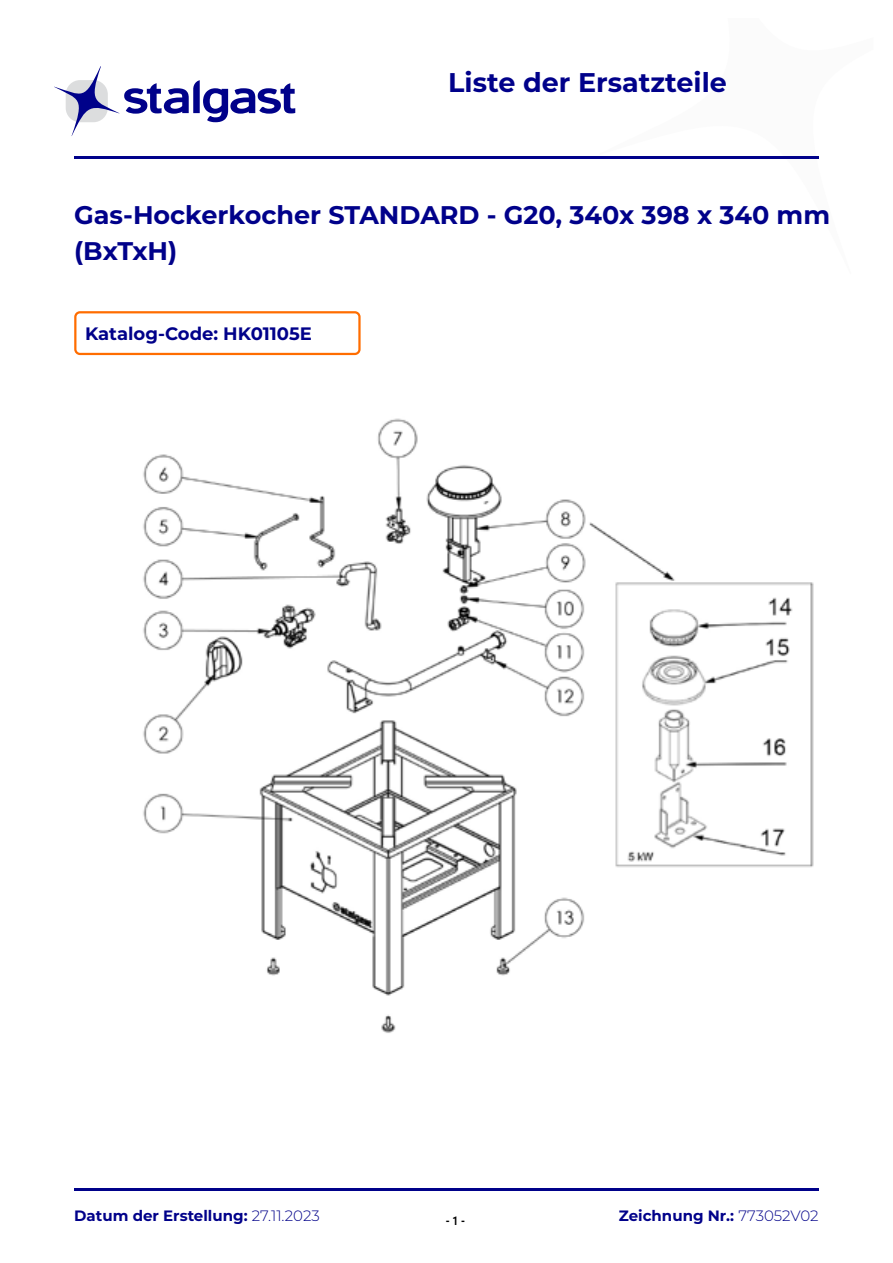
<style>
.page{position:relative;width:893px;height:1263px;background:#fff}
.page>*{position:absolute;margin:0;border:0;box-sizing:border-box;transform-origin:0 0}
.t1{font:700 27px "Montserrat";color:#00018a}
.t2{font:700 25.5px/36px "Montserrat";color:#00018a}
.t3{font:700 18px "Montserrat";color:#00018a}
.t4{font:700 15px "Montserrat";color:#00018a}
.t5{font:700 12px "Roboto";color:#000;scale:.86 1}
.s1{font-weight:300}
</style>
<div class="page">
<svg style="left:54px;top:66px;width:241px;height:70px"></svg>
<hr style="left:74px;top:156px;width:745px;height:2px;background:#00018a">
<hr style="left:74px;top:1188px;width:745px;height:3px;background:#00018a">
<div style="left:74px;top:311px;width:287px;height:44px;border:2px solid #ff6d00;border-radius:5px"></div>
<img style="left:143px;top:418px;width:671px;height:615px">
<h1 class="t1" style="left:448px;top:63px;width:280px">Liste der Ersatzteile</h1>
<h2 class="t2" style="left:74px;top:196px;width:757px">Gas-Hockerkocher STANDARD - G20, 340x 398 x 340 mm (BxTxH)</h2>
<p class="t3" style="left:85px;top:320px;width:228px">Katalog-Code: HK01105E</p>
<p class="t4" style="left:74px;top:1205px;width:247px">Datum der Erstellung: <span class="s1">27.11.2023</span></p>
<p class="t5" style="left:446px;top:1212px;width:24px">- 1 -</p>
<p class="t4" style="left:619px;top:1205px;width:201px">Zeichnung Nr.: <span class="s1">773052V02</span></p>
</div>
